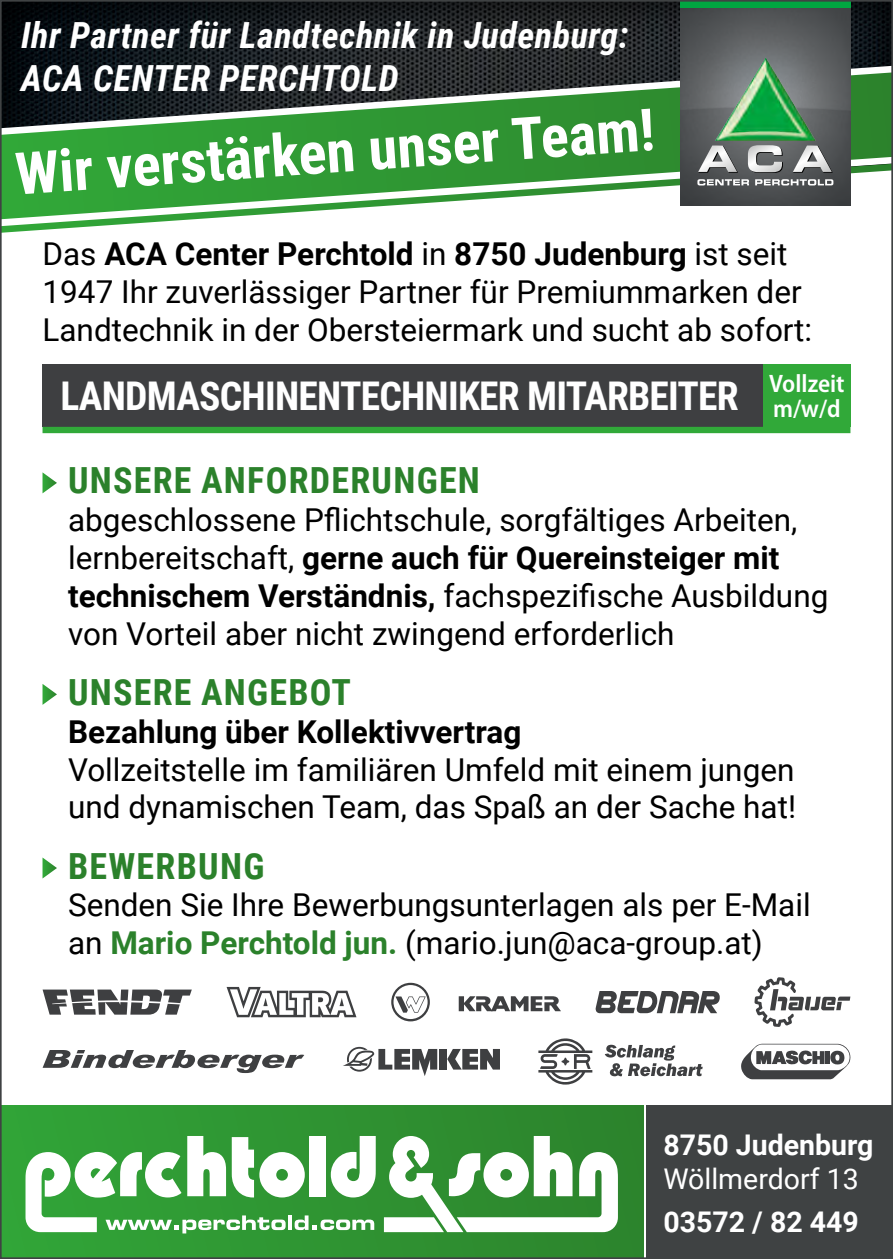
<style>
.page{position:relative;width:893px;height:1259px;background:#fff}
.page>*{position:absolute;margin:0;border:0;box-sizing:border-box;transform-origin:0 0}
.t1{font:700 58.5px "Roboto Condensed";color:#fff}
.t2{font:700 39.6px "Roboto Condensed";letter-spacing:-.02em;color:#fff}
.t3{font:italic 700 36px/43.2px "Roboto Condensed";letter-spacing:.015em;color:#fff}
.t4{font:700 36px "Roboto Condensed";letter-spacing:.035em;color:#2b812b}
.t5{font:31.5px/37.8px "Roboto";color:#000}
.t6{font:700 31.5px "Roboto";color:#000}
.t7{font:700 28.5px "Roboto";color:#fff}
.t8{font:28.5px "Roboto";color:#fff}
.t9{font:600 semi-condensed 25.2px/25.2px "Myriad Pro";color:#fff}
.s1{font-weight:700}
.s2{font-weight:700;color:#2b812b}
</style>
<div class="page">
<div style="left:0;top:1106px;width:643px;height:153px;background:linear-gradient(to right,#31a538,#2d832d)"></div>
<div style="left:646px;top:1106px;width:247px;height:153px;background:#3f4243"></div>
<svg style="left:384px;top:1136px;width:234px;height:96px"></svg>
<svg style="left:26px;top:1136px;width:350px;height:97px"></svg>
<div style="left:43px;top:364px;width:720px;height:63px;background:#3e3f41"></div>
<div style="left:763px;top:364px;width:87px;height:63px;background:#31a939"></div>
<div style="left:43px;top:427px;width:807px;height:6px;background:#31a939"></div>
<svg style="left:43px;top:472px;width:14px;height:21px"></svg>
<svg style="left:43px;top:684px;width:14px;height:21px"></svg>
<svg style="left:43px;top:858px;width:14px;height:20px"></svg>
<svg style="left:741px;top:1043px;width:110px;height:36px"></svg>
<svg style="left:754px;top:977px;width:96px;height:50px"></svg>
<div style="left:440px;top:1049px;width:7px;height:20px;background:#3e3f41"></div>
<svg style="left:447px;top:1049px;width:53px;height:20px"></svg>
<svg style="left:343px;top:1047px;width:94px;height:29px"></svg>
<svg style="left:43px;top:1050px;width:261px;height:23px"></svg>
<svg style="left:538px;top:1038px;width:54px;height:46px"></svg>
<svg style="left:605px;top:1044px;width:98px;height:33px"></svg>
<svg style="left:43px;top:989px;width:149px;height:25px"></svg>
<svg style="left:391px;top:982px;width:39px;height:39px"></svg>
<svg style="left:459px;top:996px;width:102px;height:15px"></svg>
<svg style="left:227px;top:987px;width:129px;height:30px"></svg>
<svg style="left:595px;top:991px;width:125px;height:22px"></svg>
<div style="left:0;top:0;width:893px;height:169px;background:#000;opacity:.75"></div>
<svg style="left:3px;top:61px;width:887px;height:98px;background:#356b3a"></svg>
<svg style="left:3px;top:159px;width:887px;height:74px"></svg>
<img style="left:680px;top:7px;width:170px;height:199px">
<svg style="left:680px;top:0;width:170px;height:7px"></svg>
<svg style="left:698px;top:145px;width:40px;height:28px"></svg>
<svg style="left:748px;top:145px;width:35px;height:28px"></svg>
<svg style="left:793px;top:145px;width:40px;height:28px"></svg>
<img style="left:715px;top:57px;width:101px;height:84px">
<svg style="left:697px;top:179px;width:136px;height:6px"></svg>
<p class="t3" style="left:21px;top:12px;width:609px">Ihr Partner für Landtechnik in Judenburg:<br>ACA CENTER PERCHTOLD</p>
<h1 class="t1" style="left:12px;top:133px;width:642px;rotate:-4deg">Wir verstärken unser Team!</h1>
<p class="t5" style="left:43px;top:234px;width:771px">Das <span class="s1">ACA Center Perchtold</span> in <span class="s1">8750 Judenburg</span> ist seit<br>1947 Ihr zuverlässiger Partner für Premiummarken der<br>Landtechnik in der Obersteiermark und sucht ab sofort:</p>
<p class="t2" style="left:60px;top:368px;width:680px">LANDMASCHINENTECHNIKER MITARBEITER</p>
<p class="t9" style="left:769px;top:370px;width:77px">Vollzeit m/w/d</p>
<p class="t4" style="left:68px;top:455px;width:413px">UNSERE ANFORDERUNGEN</p>
<p class="t5" style="left:68px;top:500px;width:762px">abgeschlossene Pflichtschule, sorgfältiges Arbeiten, lernbereitschaft, <span class="s1">gerne auch für Quereinsteiger mit technischem Verständnis,</span> fachspezifische Ausbildung von Vorteil aber nicht zwingend erforderlich</p>
<p class="t4" style="left:68px;top:667px;width:284px">UNSERE ANGEBOT</p>
<p class="t6" style="left:68px;top:709px;width:455px">Bezahlung über Kollektivvertrag</p>
<p class="t5" style="left:68px;top:749px;width:730px">Vollzeitstelle im familiären Umfeld mit einem jungen und dynamischen Team, das Spaß an der Sache hat!</p>
<p class="t4" style="left:68px;top:840px;width:198px">BEWERBUNG</p>
<p class="t5" style="left:68px;top:885px;width:744px">Senden Sie Ihre Bewerbungsunterlagen als per E-Mail an <span class="s2">Mario Perchtold jun.</span> (mario.jun@aca-group.at)</p>
<p class="t7" style="left:663px;top:1124px;width:212px">8750 Judenburg</p>
<p class="t8" style="left:663px;top:1158px;width:197px">Wöllmerdorf 13</p>
<p class="t7" style="left:663px;top:1201px;width:197px">03572 / 82 449</p>
</div>
